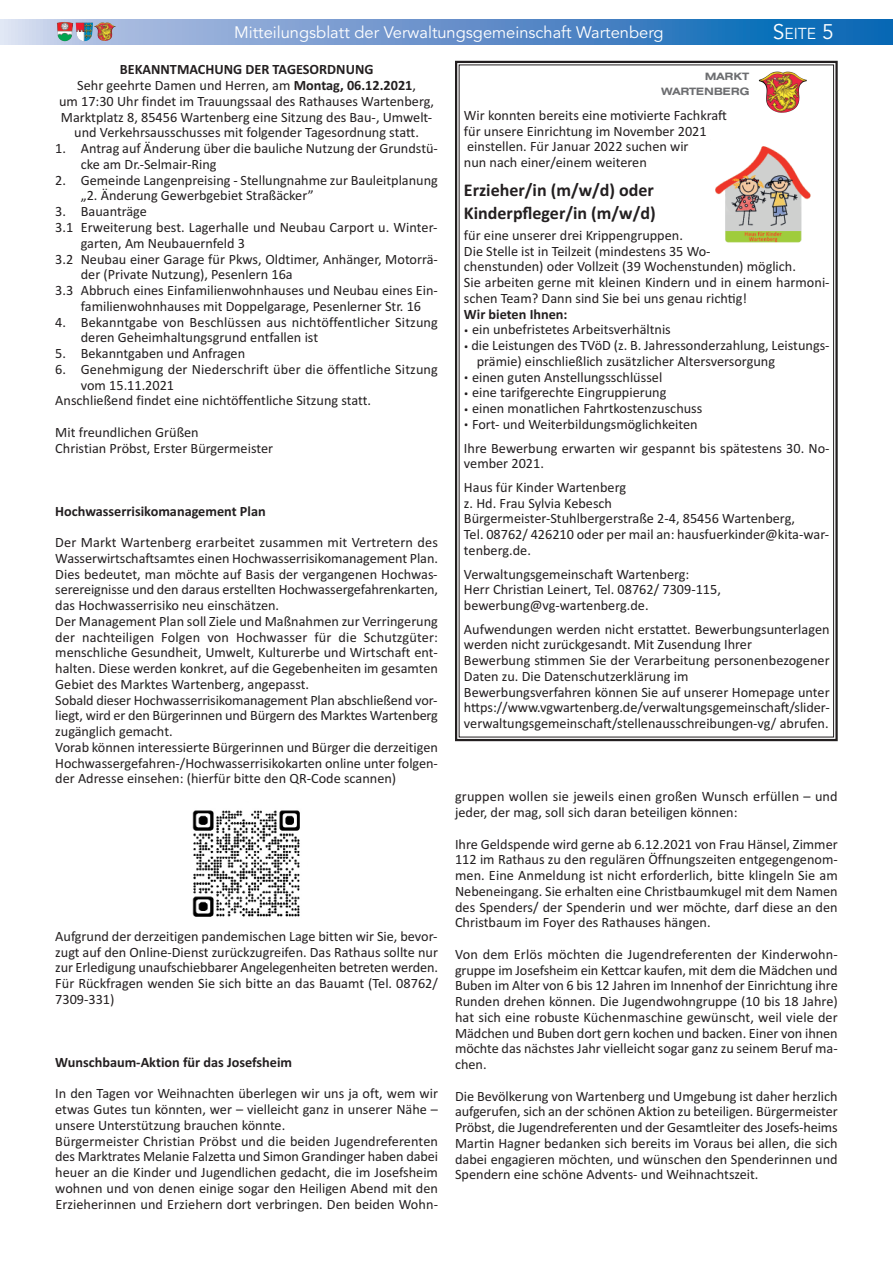
<style>
.page{position:relative;width:893px;height:1263px;background:#fff}
.page>*{position:absolute;margin:0;border:0;box-sizing:border-box;transform-origin:0 0}
.t1{font:700 18px/23.2px "Calibri";color:#231f20}
.t2{font:16.5px "Avenir";color:#fff}
.t3{font:15.75px "Avenir";color:#fff}
.t4{font:14.25px/15.8px "Calibri";color:#231f20}
.t5{font:700 14.25px "Calibri";color:#231f20}
.t6{font:500 10.5px/14.9px "Helvetica Extended BQ";color:#6c6d70;text-align:right}
.s1{font-size:21px}
.s2{font-weight:700}
.s3{font-weight:700;font-size:18px}
</style>
<div class="page">
<svg style="left:0;top:19px;width:893px;height:26px;background:#6093cb"></svg>
<img style="left:76px;top:22px;width:40px;height:19px">
<img style="left:57px;top:22px;width:16px;height:19px">
<img style="left:192px;top:810px;width:108px;height:107px">
<div style="left:455px;top:61px;width:383px;height:680px;border:2px solid #231f20"></div>
<img style="left:759px;top:72px;width:48px;height:41px">
<img style="left:715px;top:146px;width:96px;height:97px">
<p class="t2" style="left:234px;top:22px;width:431px">Mitteilungsblatt der Verwaltungsgemeinschaft Wartenberg</p>
<p class="t3" style="left:773px;top:24px;width:63px"><span class="s1">S</span>EITE <span class="s1">5</span></p>
<p class="t4" style="left:59px;top:62px;width:377px;text-align:center"><span class="s2">BEKANNTMACHUNG DER TAGESORDNUNG<br></span>Sehr geehrte Damen und Herren, am <span class="s2">Montag, 06.12.2021</span>,<br>um 17:30 Uhr findet im Trauungssaal des Rathauses Wartenberg, Marktplatz 8, 85456 Wartenberg eine Sitzung des Bau-, Umwelt&shy;und Verkehrsausschusses mit folgender Tagesordnung statt.</p>
<p class="t4" style="left:81px;top:140px;width:359px;text-indent:-26px">1. Antrag auf Änderung über die bauliche Nutzung der Grundstü&shy;cke am Dr.-Selmair-Ring</p>
<p class="t4" style="left:81px;top:172px;width:359px;text-indent:-26px">2. Gemeinde Langenpreising - Stellungnahme zur Bauleitplanung „2. Änderung Gewerbgebiet Straßäcker”</p>
<p class="t4" style="left:55px;top:203px;width:93px">3. Bauanträge</p>
<p class="t4" style="left:55px;top:219px;width:384px">3.1 Erweiterung best. Lagerhalle und Neubau Carport u. Winter-</p>
<p class="t4" style="left:81px;top:235px;width:166px">garten, Am Neubauernfeld 3</p>
<p class="t4" style="left:55px;top:251px;width:384px">3.2 Neubau einer Garage für Pkws, Oldtimer, Anhänger, Motorrä-</p>
<p class="t4" style="left:81px;top:266px;width:213px">der (Private Nutzung), Pesenlern 16a</p>
<p class="t4" style="left:55px;top:282px;width:384px">3.3 Abbruch eines Einfamilienwohnhauses und Neubau eines Ein-</p>
<p class="t4" style="left:81px;top:298px;width:342px">familienwohnhauses mit Doppelgarage, Pesenlerner Str. 16</p>
<p class="t4" style="left:81px;top:314px;width:359px;text-indent:-26px">4. Bekanntgabe von Beschlüssen aus nichtöffentlicher Sitzung deren Geheimhaltungsgrund entfallen ist</p>
<p class="t4" style="left:55px;top:345px;width:191px">5. Bekanntgaben und Anfragen</p>
<p class="t4" style="left:55px;top:361px;width:384px">6. Genehmigung der Niederschrift über die öffentliche Sitzung</p>
<p class="t4" style="left:81px;top:377px;width:95px">vom 15.11.2021</p>
<p class="t4" style="left:55px;top:392px;width:317px">Anschließend findet eine nichtöffentliche Sitzung statt.</p>
<p class="t4" style="left:55px;top:424px;width:219px">Mit freundlichen Grüßen<br>Christian Pröbst, Erster Bürgermeister</p>
<p class="t6" style="left:661px;top:69px;width:89px">MARKT<br>WARTENBERG</p>
<p class="t4" style="left:464px;top:107px;width:265px">Wir konnten bereits eine motivierte Fachkraft für unsere Einrichtung im November 2021 einstellen. Für Januar 2022 suchen wir<br>nun nach einer/einem weiteren</p>
<p class="t1" style="left:464px;top:178px;width:193px">Erzieher/in (m/w/d) oder<br>Kinderpfleger/in (m/w/d)</p>
<p class="t4" style="left:464px;top:227px;width:367px">für eine unserer drei Krippengruppen.<br>Die Stelle ist in Teilzeit (mindestens 35 Wo-<br>chenstunden) oder Vollzeit (39 Wochenstunden) möglich.<br>Sie arbeiten gerne mit kleinen Kindern und in einem harmoni&shy;schen Team? Dann sind Sie bei uns genau richtig!</p>
<p class="t5" style="left:464px;top:305px;width:105px">Wir bieten Ihnen:</p>
<p class="t4" style="left:464px;top:322px;width:208px"><span class="s3">·</span> ein unbefristetes Arbeitsverhältnis</p>
<p class="t4" style="left:464px;top:337px;width:367px"><span class="s3">·</span> die Leistungen des TVöD (z. B. Jahressonderzahlung, Leistungs-</p>
<p class="t4" style="left:477px;top:353px;width:300px">prämie) einschließlich zusätzlicher Altersversorgung</p>
<p class="t4" style="left:464px;top:369px;width:200px"><span class="s3">·</span> einen guten Anstellungsschlüssel</p>
<p class="t4" style="left:464px;top:385px;width:204px"><span class="s3">·</span> eine tarifgerechte Eingruppierung</p>
<p class="t4" style="left:464px;top:400px;width:240px"><span class="s3">·</span> einen monatlichen Fahrtkostenzuschuss</p>
<p class="t4" style="left:464px;top:416px;width:235px"><span class="s3">·</span> Fort- und Weiterbildungsmöglichkeiten</p>
<p class="t4" style="left:464px;top:440px;width:367px">Ihre Bewerbung erwarten wir gespannt bis spätestens 30. No&shy;vember 2021.</p>
<p class="t4" style="left:464px;top:479px;width:367px">Haus für Kinder Wartenberg<br>z. Hd. Frau Sylvia Kebesch<br>Bürgermeister-Stuhlbergerstraße 2-4, 85456 Wartenberg,<br>Tel. 08762/ 426210 oder per mail an: hausfuerkinder@kita-war&shy;tenberg.de.</p>
<p class="t4" style="left:464px;top:566px;width:258px">Verwaltungsgemeinschaft Wartenberg:<br>Herr Christian Leinert, Tel. 08762/ 7309-115, bewerbung@vg-wartenberg.de.</p>
<p class="t4" style="left:464px;top:621px;width:367px">Aufwendungen werden nicht erstattet. Bewerbungsunterlagen werden nicht zurückgesandt. Mit Zusendung Ihrer<br>Bewerbung stimmen Sie der Verarbeitung personenbezogener Daten zu. Die Datenschutzerklärung im<br>Bewerbungsverfahren können Sie auf unserer Homepage unter https://www.vgwartenberg.de/verwaltungsgemeinschaft/slider&shy;verwaltungsgemeinschaft/stellenausschreibungen-vg/ abrufen.</p>
<p class="t5" style="left:55px;top:502px;width:212px">Hochwasserrisikomanagement Plan</p>
<p class="t4" style="left:55px;top:534px;width:384px">Der Markt Wartenberg erarbeitet zusammen mit Vertretern des Wasserwirtschaftsamtes einen Hochwasserrisikomanagement Plan.<br>Dies bedeutet, man möchte auf Basis der vergangenen Hochwas&shy;serereignisse und den daraus erstellten Hochwassergefahrenkarten, das Hochwasserrisiko neu einschätzen.<br>Der Management Plan soll Ziele und Maßnahmen zur Verringerung der nachteiligen Folgen von Hochwasser für die Schutzgüter: menschliche Gesundheit, Umwelt, Kulturerbe und Wirtschaft ent&shy;halten. Diese werden konkret, auf die Gegebenheiten im gesamten Gebiet des Marktes Wartenberg, angepasst.<br>Sobald dieser Hochwasserrisikomanagement Plan abschließend vor&shy;liegt, wird er den Bürgerinnen und Bürgern des Marktes Wartenberg zugänglich gemacht.<br>Vorab können interessierte Bürgerinnen und Bürger die derzeitigen Hochwassergefahren-/Hochwasserrisikokarten online unter folgen&shy;der Adresse einsehen: (hierfür bitte den QR-Code scannen)</p>
<p class="t4" style="left:55px;top:928px;width:384px;text-align:justify">Aufgrund der derzeitigen pandemischen Lage bitten wir Sie, bevor&shy;zugt auf den Online-Dienst zurückzugreifen. Das Rathaus sollte nur zur Erledigung unaufschiebbarer Angelegenheiten betreten werden.<br>Für Rückfragen wenden Sie sich bitte an das Bauamt (Tel. 08762/ 7309-331)</p>
<p class="t5" style="left:55px;top:1053px;width:238px">Wunschbaum-Aktion für das Josefsheim</p>
<p class="t4" style="left:55px;top:1085px;width:384px">In den Tagen vor Weihnachten überlegen wir uns ja oft, wem wir etwas Gutes tun könnten, wer – vielleicht ganz in unserer Nähe – unsere Unterstützung brauchen könnte.<br>Bürgermeister Christian Pröbst und die beiden Jugendreferenten des Marktrates Melanie Falzetta und Simon Grandinger haben dabei heuer an die Kinder und Jugendlichen gedacht, die im Josefsheim wohnen und von denen einige sogar den Heiligen Abend mit den Erzieherinnen und Erziehern dort verbringen. Den beiden Wohn-</p>
<p class="t4" style="left:455px;top:788px;width:384px">gruppen wollen sie jeweils einen großen Wunsch erfüllen – und jeder, der mag, soll sich daran beteiligen können:</p>
<p class="t4" style="left:455px;top:836px;width:384px;text-align:justify">Ihre Geldspende wird gerne ab 6.12.2021 von Frau Hänsel, Zimmer 112 im Rathaus zu den regulären Öffnungszeiten entgegengenom&shy;men. Eine Anmeldung ist nicht erforderlich, bitte klingeln Sie am Nebeneingang. Sie erhalten eine Christbaumkugel mit dem Namen des Spenders/ der Spenderin und wer möchte, darf diese an den Christbaum im Foyer des Rathauses hängen.</p>
<p class="t4" style="left:455px;top:946px;width:384px;text-align:justify">Von dem Erlös möchten die Jugendreferenten der Kinderwohn&shy;gruppe im Josefsheim ein Kettcar kaufen, mit dem die Mädchen und Buben im Alter von 6 bis 12 Jahren im Innenhof der Einrichtung ihre Runden drehen können. Die Jugendwohngruppe (10 bis 18 Jahre) hat sich eine robuste Küchenmaschine gewünscht, weil viele der Mädchen und Buben dort gern kochen und backen. Einer von ihnen möchte das nächstes Jahr vielleicht sogar ganz zu seinem Beruf ma&shy;chen.</p>
<p class="t4" style="left:455px;top:1088px;width:384px;text-align:justify">Die Bevölkerung von Wartenberg und Umgebung ist daher herzlich aufgerufen, sich an der schönen Aktion zu beteiligen. Bürgermeister Pröbst, die Jugendreferenten und der Gesamtleiter des Josefs-heims Martin Hagner bedanken sich bereits im Voraus bei allen, die sich dabei engagieren möchten, und wünschen den Spenderinnen und Spendern eine schöne Advents- und Weihnachtszeit.</p>
</div>
